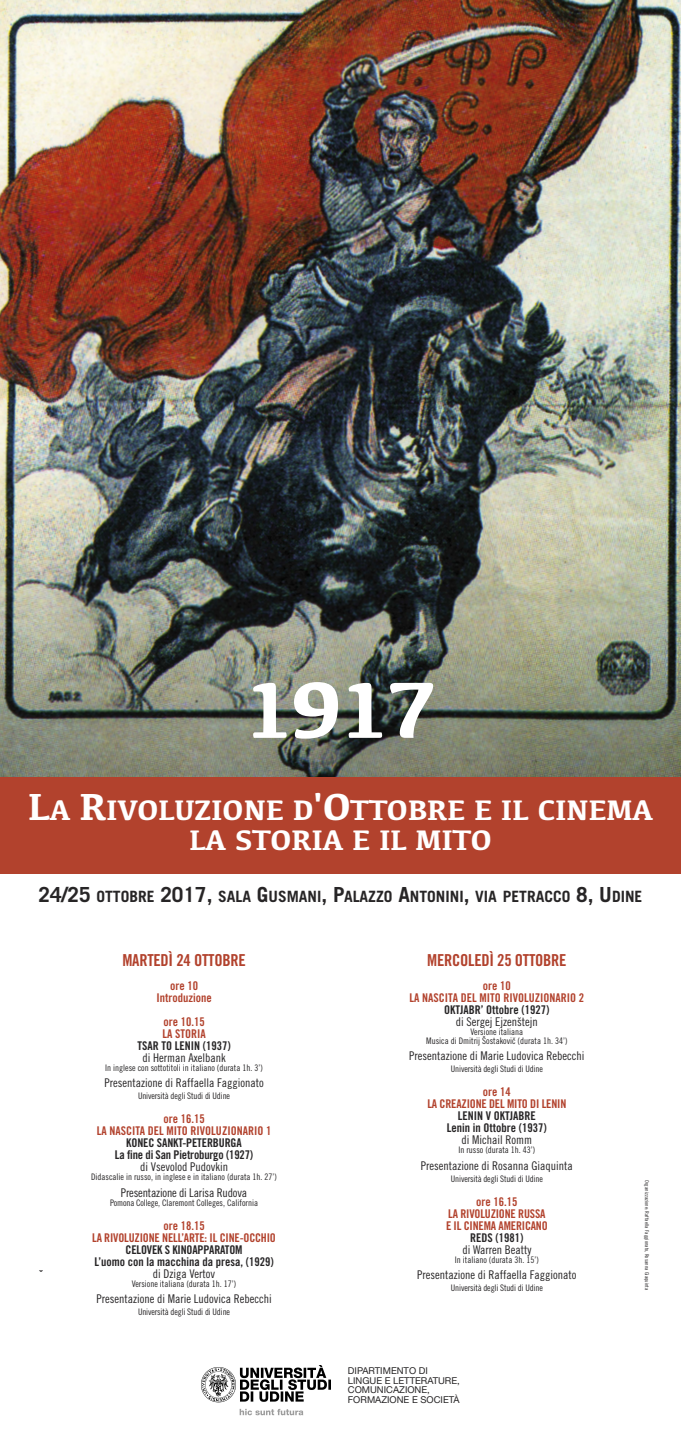
<style>
.page{position:relative;width:681px;height:1446px;background:#fff}
.page>*{position:absolute;margin:0;border:0;box-sizing:border-box;transform-origin:0 0}
.t1{font:700 82.5px "Kefa";color:#fff}
.t2{font:700 29.25px/30px "Kefa";letter-spacing:-.015em;color:#fff;text-align:center}
.t3{font:16.5px "Trade Gothic LT Std Bd Cn 20";letter-spacing:-.015em;color:#b2422d}
.t4{font:700 15.6px "Trade Gothic LT Std";color:#272526}
.t5{font:12px "Trade Gothic LT Std Cn 18";color:#272526}
.t6{font:12px/12px "Trade Gothic LT Std Bd Cn 20";color:#b2422d;text-align:center}
.t7{font:12px/12px "Trade Gothic LT Std Bd Cn 20";color:#272526;text-align:center}
.t8{font:9.45px/9.4px "Helvetica Neue LT Std";color:#272526}
.t9{font:9px/9px "Trade Gothic LT Std Cn 18";color:#272526;text-align:center}
.t10{font:5.25px "Trade Gothic LT Std Cn 18";color:#272526;scale:1.04 1}
.s1{font-size:39px}
.s2{font-size:20.77px}
</style>
<div class="page">
<img style="left:0;top:0;width:680px;height:777px">
<div style="left:0;top:777px;width:680px;height:97px;background:#b2422d"></div>
<img style="left:201px;top:1365px;width:129px;height:51px">
<h1 class="t1" style="left:243px;top:661px;width:196px">1917</h1>
<h2 class="t2" style="left:28px;top:795px;width:626px"><span class="s1">L</span>A <span class="s1">R</span>IVOLUZIONE D<span class="s1">'O</span>TTOBRE E IL CINEMA<br>LA STORIA E IL MITO</h2>
<h3 class="t4" style="left:39px;top:890px;width:605px"><span class="s2">24/25</span> OTTOBRE <span class="s2">2017,</span> SALA <span class="s2">G</span>USMANI<span class="s2">, P</span>ALAZZO <span class="s2">A</span>NTONINI<span class="s2">,</span> VIA PETRACCO <span class="s2">8, U</span>DINE</h3>
<h3 class="t7" style="left:40px;top:1269px;width:4px">ˇ</h3>
<h3 class="t3" style="left:122px;top:954px;width:125px">MARTEDÌ 24 OTTOBRE</h3>
<h3 class="t6" style="left:156px;top:981px;width:57px">ore 10<br>Introduzione</h3>
<h3 class="t6" style="left:162px;top:1017px;width:45px;text-align:left">ore 10.15<br>LA STORIA</h3>
<h3 class="t7" style="left:137px;top:1041px;width:95px">TSAR TO LENIN (1937)</h3>
<h3 class="t5" style="left:142px;top:1053px;width:85px">di Herman Axelbank</h3>
<p class="t9" style="left:105px;top:1064px;width:159px">In inglese con sottotitoli in italiano (durata 1h. 3’)</p>
<h3 class="t5" style="left:104px;top:1078px;width:161px">Presentazione di Raffaella Faggionato</h3>
<p class="t9" style="left:138px;top:1092px;width:93px">Università degli Studi di Udine</p>
<h3 class="t6" style="left:97px;top:1114px;width:176px">ore 16.15<br>LA NASCITA DEL MITO RIVOLUZIONARIO 1</h3>
<h3 class="t7" style="left:115px;top:1138px;width:140px">KONEC SANKT-PETERBURGA<br>La fine di San Pietroburgo (1927)</h3>
<h3 class="t5" style="left:140px;top:1162px;width:89px">di Vsevolod Pudovkin</h3>
<p class="t9" style="left:91px;top:1173px;width:187px">Didascalie in russo, in inglese e in italiano (durata 1h. 27’)</p>
<h3 class="t5" style="left:121px;top:1188px;width:128px">Presentazione di Larisa Rudova</h3>
<p class="t9" style="left:110px;top:1198px;width:149px">Pomona College, Claremont Colleges, California</p>
<h3 class="t6" style="left:92px;top:1220px;width:185px">ore 18.15<br>LA RIVOLUZIONE NELL’ARTE: IL CINE-OCCHIO</h3>
<h3 class="t7" style="left:94px;top:1244px;width:181px">CELOVEK S KINOAPPARATOM<br>L’uomo con la macchina da presa, (1929)</h3>
<h3 class="t5" style="left:153px;top:1269px;width:64px">di Dziga Vertov</h3>
<p class="t9" style="left:132px;top:1279px;width:106px">Versione italiana (durata 1h. 17’)</p>
<h3 class="t5" style="left:96px;top:1294px;width:177px">Presentazione di Marie Ludovica Rebecchi</h3>
<p class="t9" style="left:138px;top:1308px;width:93px">Università degli Studi di Udine</p>
<h3 class="t3" style="left:427px;top:954px;width:141px">MERCOLEDÌ 25 OTTOBRE</h3>
<h3 class="t6" style="left:409px;top:981px;width:176px">ore 10<br>LA NASCITA DEL MITO RIVOLUZIONARIO 2</h3>
<h3 class="t7" style="left:444px;top:1005px;width:107px">OKTJABR’ Ottobre (1927)</h3>
<h3 class="t5" style="left:455px;top:1017px;width:83px">di Sergej Ejzenštejn</h3>
<p class="t9" style="left:426px;top:1028px;width:143px">Versione italiana<br>Musica di Dmitrij Šostakovicˇ (durata 1h. 34’)</p>
<h3 class="t5" style="left:409px;top:1051px;width:177px">Presentazione di Marie Ludovica Rebecchi</h3>
<p class="t9" style="left:450px;top:1065px;width:93px">Università degli Studi di Udine</p>
<h3 class="t6" style="left:427px;top:1087px;width:140px">ore 14<br>LA CREAZIONE DEL MITO DI LENIN</h3>
<h3 class="t7" style="left:446px;top:1111px;width:101px">LENIN V OKTJABRE<br>Lenin in Ottobre (1937)</h3>
<h3 class="t5" style="left:461px;top:1135px;width:72px">di Michail Romm</h3>
<p class="t9" style="left:458px;top:1146px;width:78px">In russo (durata 1h. 43’)</p>
<h3 class="t5" style="left:420px;top:1161px;width:153px">Presentazione di Rosanna Giaquinta</h3>
<p class="t9" style="left:450px;top:1174px;width:93px">Università degli Studi di Udine</p>
<h3 class="t6" style="left:446px;top:1196px;width:103px">ore 16.15<br>LA RIVOLUZIONE RUSSA<br>E IL CINEMA AMERICANO</h3>
<h3 class="t7" style="left:470px;top:1232px;width:55px">REDS (1981)</h3>
<h3 class="t5" style="left:462px;top:1245px;width:71px">di Warren Beatty</h3>
<p class="t9" style="left:454px;top:1255px;width:85px">In italiano (durata 3h. 15’)</p>
<h3 class="t5" style="left:417px;top:1270px;width:161px">Presentazione di Raffaella Faggionato</h3>
<p class="t9" style="left:450px;top:1284px;width:93px">Università degli Studi di Udine</p>
<p class="t8" style="left:348px;top:1367px;width:113px">DIPARTIMENTO DI<br>LINGUE E LETTERATURE,<br>COMUNICAZIONE,<br>FORMAZIONE E SOCIETÀ</p>
<p class="t10" style="left:648px;top:1180px;width:108px;rotate:90deg">Organizzazione: Raffaella Faggionato, Rosanna Giaquinta</p>
</div>
